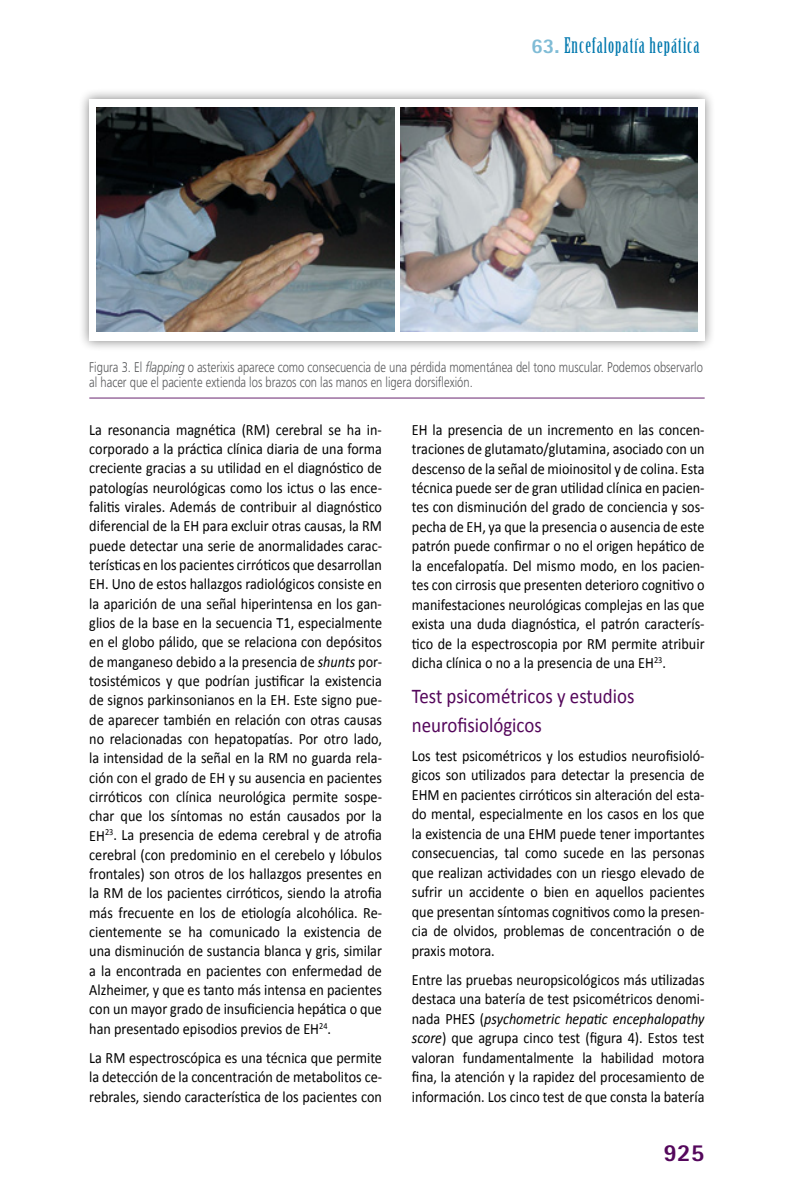
<style>
.page{position:relative;width:794px;height:1191px;background:#fff}
.page>*{position:absolute;margin:0;border:0;box-sizing:border-box;transform-origin:0 0}
.t1{font:800 24.5px "Rotis Sans Serif";color:#54075b}
.t2{font:21px/28.5px "Calibri";color:#54075b;scale:.9 1}
.t3{font:21px "Birch Std";letter-spacing:.05em;color:#0078ae}
.t4{font:15.75px/19.2px "Calibri";color:#000;text-align:justify;scale:.9 1}
.t5{font:300 14px/15.8px "Frutiger";color:#58595b;scale:.8 1}
.s1{font-family:"Rotis Sans Serif";font-weight:800;color:#80bcd6}
.s2{font-style:italic}
</style>
<div class="page">
<div style="left:78px;top:88px;width:638px;height:264px;background:#000;opacity:.5"></div>
<div style="left:89px;top:99px;width:615px;height:242px;background:#fff"></div>
<hr style="left:89px;top:397px;width:615px;height:2px;background:#a983ad">
<img style="left:97px;top:108px;width:297px;height:223px">
<img style="left:400px;top:108px;width:298px;height:223px">
<h2 class="t3" style="left:531px;top:33px;width:170px"><span class="s1">63.</span> Encefalopatía hepática</h2>
<p class="t5" style="left:89px;top:359px;width:768px">Figura 3. El <span class="s2">flapping</span> o asterixis aparece como consecuencia de una pérdida momentánea del tono muscular. Podemos observarlo al hacer que el paciente extienda los brazos con las manos en ligera dorsiflexión.</p>
<p class="t4" style="left:89px;top:420px;width:327px">La resonancia magnética (RM) cerebral se ha in&shy;corporado a la práctica clínica diaria de una forma creciente gracias a su utilidad en el diagnóstico de patologías neurológicas como los ictus o las ence&shy;falitis virales. Además de contribuir al diagnóstico diferencial de la EH para excluir otras causas, la RM puede detectar una serie de anormalidades carac&shy;terísticas en los pacientes cirróticos que desarrollan EH. Uno de estos hallazgos radiológicos consiste en la aparición de una señal hiperintensa en los gan&shy;glios de la base en la secuencia T1, especialmente en el globo pálido, que se relaciona con depósitos de manganeso debido a la presencia de <span class="s2">shunts</span> por&shy;tosistémicos y que podrían justificar la existencia de signos parkinsonianos en la EH. Este signo pue&shy;de aparecer también en relación con otras causas no relacionadas con hepatopatías. Por otro lado, la intensidad de la señal en la RM no guarda rela&shy;ción con el grado de EH y su ausencia en pacientes cirróticos con clínica neurológica permite sospe&shy;char que los síntomas no están causados por la EH<sup>23</sup>. La presencia de edema cerebral y de atrofia cerebral (con predominio en el cerebelo y lóbulos frontales) son otros de los hallazgos presentes en la RM de los pacientes cirróticos, siendo la atrofia más frecuente en los de etiología alcohólica. Re&shy;cientemente se ha comunicado la existencia de una disminución de sustancia blanca y gris, similar a la encontrada en pacientes con enfermedad de Alzheimer, y que es tanto más intensa en pacientes con un mayor grado de insuficiencia hepática o que han presentado episodios previos de EH<sup>24</sup>.</p>
<p class="t4" style="left:89px;top:1048px;width:327px">La RM espectroscópica es una técnica que permite la detección de la concentración de metabolitos ce&shy;rebrales, siendo característica de los pacientes con</p>
<p class="t4" style="left:412px;top:420px;width:327px">EH la presencia de un incremento en las concen&shy;traciones de glutamato/glutamina, asociado con un descenso de la señal de mioinositol y de colina. Esta técnica puede ser de gran utilidad clínica en pacien&shy;tes con disminución del grado de conciencia y sos&shy;pecha de EH, ya que la presencia o ausencia de este patrón puede confirmar o no el origen hepático de la encefalopatía. Del mismo modo, en los pacien&shy;tes con cirrosis que presenten deterioro cognitivo o manifestaciones neurológicas complejas en las que exista una duda diagnóstica, el patrón caracterís&shy;tico de la espectroscopia por RM permite atribuir dicha clínica o no a la presencia de una EH<sup>23</sup>.</p>
<h2 class="t2" style="left:412px;top:682px;width:249px">Test psicométricos y estudios neurofisiológicos</h2>
<p class="t4" style="left:412px;top:746px;width:327px">Los test psicométricos y los estudios neurofisioló&shy;gicos son utilizados para detectar la presencia de EHM en pacientes cirróticos sin alteración del esta&shy;do mental, especialmente en los casos en los que la existencia de una EHM puede tener importantes consecuencias, tal como sucede en las personas que realizan actividades con un riesgo elevado de sufrir un accidente o bien en aquellos pacientes que presentan síntomas cognitivos como la presen&shy;cia de olvidos, problemas de concentración o de praxis motora.</p>
<p class="t4" style="left:412px;top:970px;width:327px">Entre las pruebas neuropsicológicos más utilizadas destaca una batería de test psicométricos denomi&shy;nada PHES (<span class="s2">psychometric hepatic encephalopathy score</span>) que agrupa cinco test (figura 4). Estos test valoran fundamentalmente la habilidad motora fina, la atención y la rapidez del procesamiento de información. Los cinco test de que consta la batería</p>
<h1 class="t1" style="left:663px;top:1136px;width:42px">925</h1>
</div>
